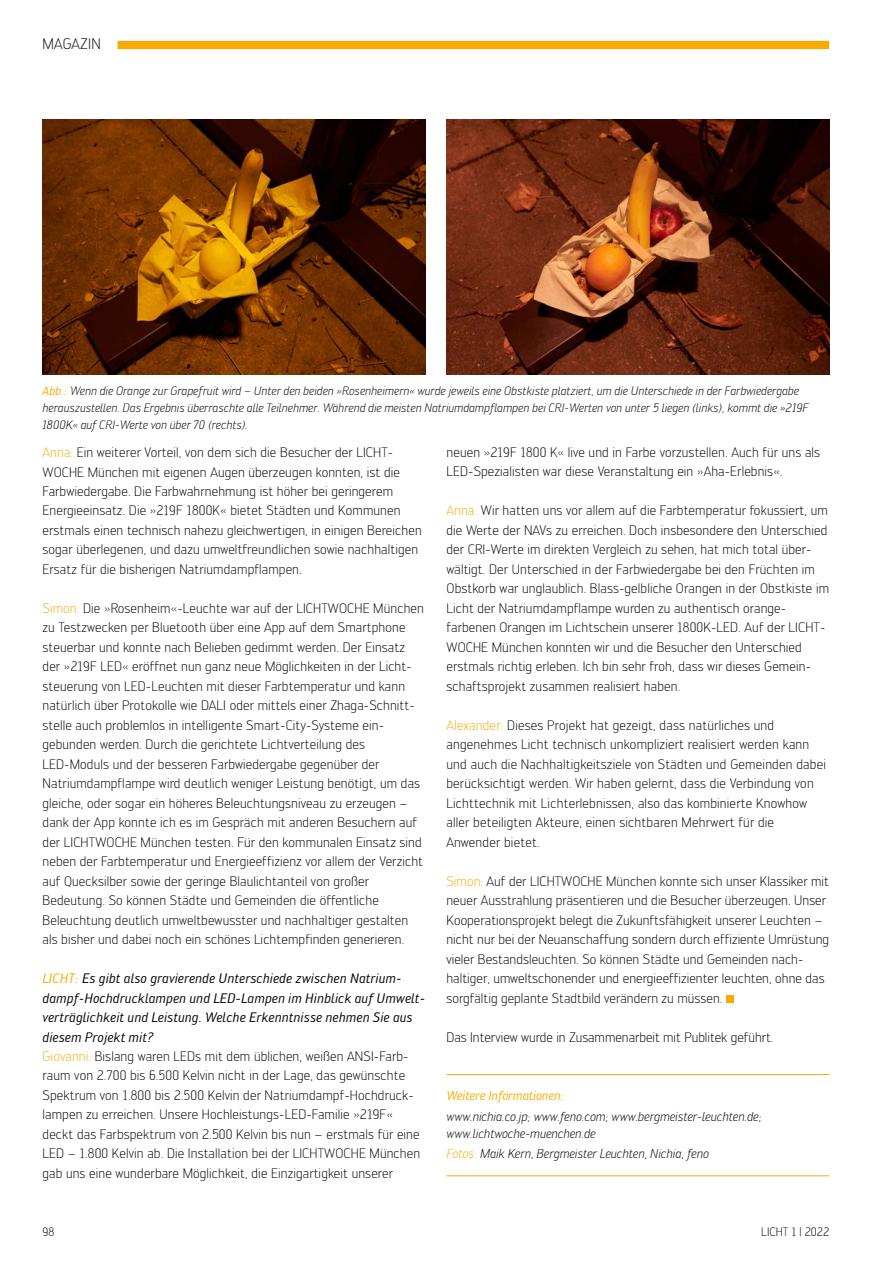
<style>
.page{position:relative;width:893px;height:1263px;background:#fff}
.page>*{position:absolute;margin:0;border:0;box-sizing:border-box;transform-origin:0 0}
.t1{font:300 15px "Engel";letter-spacing:.02em;color:#000}
.t2{font:300 13.5px/19.5px "Engel";letter-spacing:.01em;color:#000}
.t3{font:italic 300 12.75px/16.5px "Engel";letter-spacing:-.005em;color:#000}
.t4{font:italic 12.75px "Engel";letter-spacing:-.005em;color:#f8aa00}
.t5{font:italic 300 12px/16.8px "Engel";color:#000}
.t6{font:300 12px "Engel";color:#000}
.s1{font-weight:400;color:#f8aa00}
.s2{color:#f8aa00}
.s3{font-weight:400;font-style:italic;color:#f8aa00}
.s4{font-weight:400;font-style:italic}
</style>
<div class="page">
<div style="left:43px;top:41px;width:786px;height:8px;background:#f8aa00"></div>
<div style="left:26px;top:36px;width:92px;height:14px;background:#fff"></div>
<div style="left:726px;top:995px;width:7px;height:7px;background:#f8aa00"></div>
<hr style="left:446px;top:1074px;width:383px;height:1px;background:#f8aa00">
<hr style="left:446px;top:1175px;width:383px;height:1px;background:#f8aa00">
<img style="left:43px;top:119px;width:382px;height:255px">
<img style="left:446px;top:119px;width:383px;height:255px">
<p class="t1" style="left:43px;top:35px;width:60px">Magazin</p>
<p class="t5" style="left:43px;top:383px;width:767px"><span class="s1">Abb.:</span> Wenn die Orange zur Grapefruit wird – Unter den beiden »Rosenheimern« wurde jeweils eine Obstkiste platziert, um die Unterschiede in der Farbwiedergabe herauszustellen. Das Ergebnis überraschte alle Teilnehmer. Während die meisten Natriumdampflampen bei CRI-Werten von unter 5 liegen (links), kommt die »219F<br>1800K« auf CRI-Werte von über 70 (rechts).</p>
<p class="t2" style="left:43px;top:442px;width:381px"><span class="s2">Anna:</span> Ein weiterer Vorteil, von dem sich die Besucher der LICHT-WOCHE München mit eigenen Augen überzeugen konnten, ist die Farbwiedergabe. Die Farbwahrnehmung ist höher bei geringerem Energieeinsatz. Die »219F 1800K« bietet Städten und Kommunen erstmals einen technisch nahezu gleichwertigen, in einigen Bereichen sogar überlegenen, und dazu umweltfreundlichen sowie nachhaltigen Ersatz für die bisherigen Natriumdampflampen.</p>
<p class="t2" style="left:43px;top:598px;width:383px"><span class="s2">Simon:</span> Die »Rosenheim«-Leuchte war auf der LICHTWOCHE München zu Testzwecken per Bluetooth über eine App auf dem Smartphone steuerbar und konnte nach Belieben gedimmt werden. Der Einsatz der »219F LED« eröffnet nun ganz neue Möglichkeiten in der Licht&shy;steuerung von LED-Leuchten mit dieser Farbtemperatur und kann natürlich über Protokolle wie DALI oder mittels einer Zhaga-Schnitt&shy;stelle auch problemlos in intelligente Smart-City-Systeme ein&shy;gebunden werden. Durch die gerichtete Lichtverteilung des LED-Moduls und der besseren Farbwiedergabe gegenüber der Natriumdampflampe wird deutlich weniger Leistung benötigt, um das gleiche, oder sogar ein höheres Beleuchtungsniveau zu erzeugen – dank der App konnte ich es im Gespräch mit anderen Besuchern auf der LICHTWOCHE München testen. Für den kommunalen Einsatz sind neben der Farbtemperatur und Energieeffizienz vor allem der Verzicht auf Quecksilber sowie der geringe Blaulichtanteil von großer Bedeutung. So können Städte und Gemeinden die öffentliche Beleuchtung deutlich umweltbewusster und nachhaltiger gestalten als bisher und dabei noch ein schönes Lichtempfinden generieren.</p>
<p class="t2" style="left:43px;top:968px;width:384px"><span class="s3">LICHT:</span> <span class="s4">Es gibt also gravierende Unterschiede zwischen Natrium&shy;dampf-Hochdrucklampen und LED-Lampen im Hinblick auf Umwelt&shy;verträglichkeit und Leistung. Welche Erkenntnisse nehmen Sie aus diesem Projekt mit?<br></span><span class="s2">Giovanni:</span> Bislang waren LEDs mit dem üblichen, weißen ANSI-Farb&shy;raum von 2.700 bis 6.500 Kelvin nicht in der Lage, das gewünschte Spektrum von 1.800 bis 2.500 Kelvin der Natriumdampf-Hochdruck&shy;lampen zu erreichen. Unsere Hochleistungs-LED-Familie »219F« deckt das Farbspektrum von 2.500 Kelvin bis nun – erstmals für eine LED – 1.800 Kelvin ab. Die Installation bei der LICHTWOCHE München gab uns eine wunderbare Möglichkeit, die Einzigartigkeit unserer</p>
<p class="t2" style="left:446px;top:442px;width:375px">neuen »219F 1800 K« live und in Farbe vorzustellen. Auch für uns als<br>LED-Spezialisten war diese Veranstaltung ein »Aha-Erlebnis«.</p>
<p class="t2" style="left:446px;top:501px;width:384px"><span class="s2">Anna:</span> Wir hatten uns vor allem auf die Farbtemperatur fokussiert, um die Werte der NAVs zu erreichen. Doch insbesondere den Unterschied der CRI-Werte im direkten Vergleich zu sehen, hat mich total über&shy;wältigt. Der Unterschied in der Farbwiedergabe bei den Früchten im Obstkorb war unglaublich. Blass-gelbliche Orangen in der Obstkiste im Licht der Natriumdampflampe wurden zu authentisch orange&shy;farbenen Orangen im Lichtschein unserer 1800K-LED. Auf der LICHT-WOCHE München konnten wir und die Besucher den Unterschied erstmals richtig erleben. Ich bin sehr froh, dass wir dieses Gemein&shy;schaftsprojekt zusammen realisiert haben.</p>
<p class="t2" style="left:446px;top:715px;width:381px"><span class="s2">Alexander:</span> Dieses Projekt hat gezeigt, dass natürliches und angenehmes Licht technisch unkompliziert realisiert werden kann und auch die Nachhaltigkeitsziele von Städten und Gemeinden dabei berücksichtigt werden. Wir haben gelernt, dass die Verbindung von Lichttechnik mit Lichterlebnissen, also das kombinierte Knowhow aller beteiligten Akteure, einen sichtbaren Mehrwert für die Anwender bietet.</p>
<p class="t2" style="left:446px;top:871px;width:384px"><span class="s2">Simon:</span> Auf der LICHTWOCHE München konnte sich unser Klassiker mit neuer Ausstrahlung präsentieren und die Besucher überzeugen. Unser Kooperationsprojekt belegt die Zukunftsfähigkeit unserer Leuchten – nicht nur bei der Neuanschaffung sondern durch effiziente Umrüstung vieler Bestandsleuchten. So können Städte und Gemeinden nach&shy;haltiger, umweltschonender und energieeffizienter leuchten, ohne das sorgfältig geplante Stadtbild verändern zu müssen.</p>
<p class="t2" style="left:446px;top:1027px;width:329px">Das Interview wurde in Zusammenarbeit mit Publitek geführt.</p>
<p class="t4" style="left:446px;top:1089px;width:119px">Weitere Informationen:</p>
<p class="t3" style="left:446px;top:1108px;width:317px">www.nichia.co.jp; www.feno.com; www.bergmeister-leuchten.de; www.lichtwoche-muenchen.de</p>
<p class="t3" style="left:446px;top:1146px;width:264px"><span class="s2">Fotos:</span> Maik Kern, Bergmeister Leuchten, Nichia, feno</p>
<p class="t6" style="left:43px;top:1225px;width:13px">98</p>
<p class="t6" style="left:761px;top:1225px;width:70px">LICHT 1 | 2022</p>
</div>
